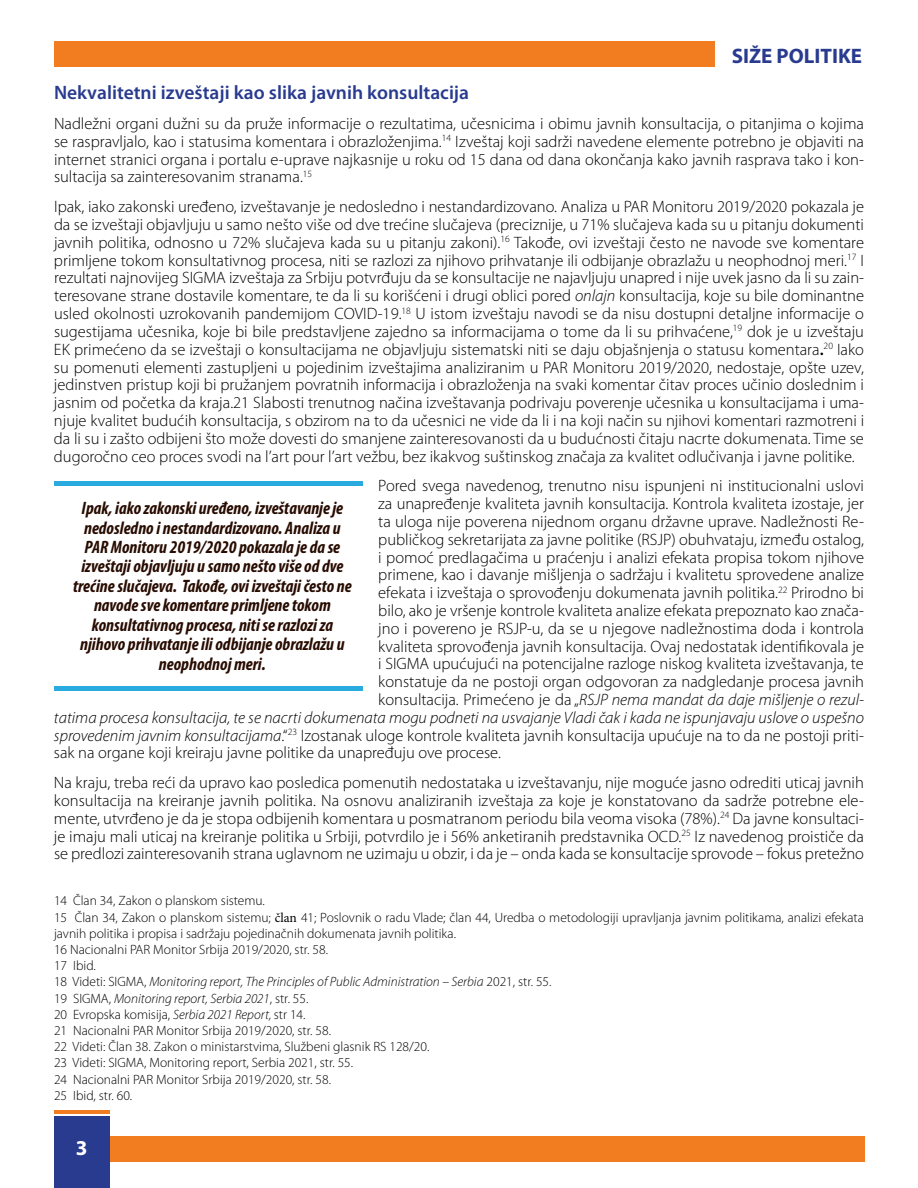
<style>
.page{position:relative;width:918px;height:1188px;background:#fff}
.page>*{position:absolute;margin:0;border:0;box-sizing:border-box;transform-origin:0 0}
.t1{font:700 21.15px "Myriad Pro";color:#fff}
.t2{font:700 21px "Myriad Pro";color:#293b8f}
.t3{font:600 19.5px "Myriad Pro";color:#293b8f}
.t4{font:italic 700 condensed 18px/19.4px "Myriad Pro";color:#280c00;text-align:center}
.t5{font:300 16.5px/17.9px "Myriad Pro";color:#000;text-align:justify}
.t6{font:italic 300 16.5px "Myriad Pro";color:#000}
.t7{font:300 13.5px/16.2px "Myriad Pro";color:#000}
.s1{font-style:italic}
.s2{font-weight:600}
.s3{font-style:normal}
.s4{font-family:"Minion Pro";font-weight:400}
</style>
<div class="page">
<div style="left:54px;top:1136px;width:810px;height:26px;background:#f27d21"></div>
<hr style="left:54px;top:1110px;width:55px;height:4px;background:#f27d21">
<div style="left:54px;top:1117px;width:55px;height:71px;background:#293b8f"></div>
<div style="left:54px;top:41px;width:660px;height:26px;background:#f27d21"></div>
<hr style="left:54px;top:482px;width:309px;height:4px;background:#29abe0">
<div style="left:54px;top:686px;width:309px;height:5px;background:#29abe0"></div>
<p class="t2" style="left:732px;top:42px;width:132px">SIŽE POLITIKE</p>
<p class="t3" style="left:54px;top:80px;width:417px">Nekvalitetni izveštaji kao slika javnih konsultacija</p>
<p class="t5" style="left:54px;top:115px;width:812px">Nadležni organi dužni su da pruže informacije o rezultatima, učesnicima i obimu javnih konsultacija, o pitanjima o kojima se raspravljalo, kao i statusima komentara i obrazloženjima.<sup>14</sup> Izveštaj koji sadrži navedene elemente potrebno je objaviti na internet stranici organa i portalu e-uprave najkasnije u roku od 15 dana od dana okončanja kako javnih rasprava tako i kon&shy;sultacija sa zainteresovanim stranama.<sup>15</sup></p>
<p class="t5" style="left:54px;top:198px;width:812px">Ipak, iako zakonski uređeno, izveštavanje je nedosledno i nestandardizovano. Analiza u PAR Monitoru 2019/2020 pokazala je da se izveštaji objavljuju u samo nešto više od dve trećine slučajeva (preciznije, u 71% slučajeva kada su u pitanju dokumenti javnih politika, odnosno u 72% slučajeva kada su u pitanju zakoni).<sup>16</sup> Takođe, ovi izveštaji često ne navode sve komentare primljene tokom konsultativnog procesa, niti se razlozi za njihovo prihvatanje ili odbijanje obrazlažu u neophodnoj meri.<sup>17</sup> I rezultati najnovijeg SIGMA izveštaja za Srbiju potvrđuju da se konsultacije ne najavljuju unapred i nije uvek jasno da li su zain&shy;teresovane strane dostavile komentare, te da li su korišćeni i drugi oblici pored <span class="s1">onlajn</span> konsultacija, koje su bile dominantne usled okolnosti uzrokovanih pandemijom COVID-19.<sup>18</sup> U istom izveštaju navodi se da nisu dostupni detaljne informacije o sugestijama učesnika, koje bi bile predstavljene zajedno sa informacijama o tome da li su prihvaćene,<sup>19</sup> dok je u izveštaju EK primećeno da se izveštaji o konsultacijama ne objavljuju sistematski niti se daju objašnjenja o statusu komentara<span class="s2">.</span><sup>20</sup> Iako su pomenuti elementi zastupljeni u pojedinim izveštajima analiziranim u PAR Monitoru 2019/2020, nedostaje, opšte uzev, jedinstven pristup koji bi pružanjem povratnih informacija i obrazloženja na svaki komentar čitav proces učinio doslednim i jasnim od početka da kraja.21 Slabosti trenutnog načina izveštavanja podrivaju poverenje učesnika u konsultacijama i uma&shy;njuje kvalitet budućih konsultacija, s obzirom na to da učesnici ne vide da li i na koji način su njihovi komentari razmotreni i da li su i zašto odbijeni što može dovesti do smanjene zainteresovanosti da u budućnosti čitaju nacrte dokumenata. Time se dugoročno ceo proces svodi na l’art pour l’art vežbu, bez ikakvog suštinskog značaja za kvalitet odlučivanja i javne politike.</p>
<p class="t5" style="left:378px;top:477px;width:487px">Pored svega navedenog, trenutno nisu ispunjeni ni institucionalni uslovi</p>
<p class="t5" style="left:378px;top:495px;width:487px">za unapređenje kvaliteta javnih konsultacija. Kontrola kvaliteta izostaje, jer</p>
<p class="t5" style="left:378px;top:513px;width:487px">ta uloga nije poverena nijednom organu državne uprave. Nadležnosti Re-</p>
<p class="t5" style="left:378px;top:531px;width:487px">publičkog sekretarijata za javne politike (RSJP) obuhvataju, između ostalog,</p>
<p class="t5" style="left:378px;top:548px;width:487px">i pomoć predlagačima u praćenju i analizi efekata propisa tokom njihove</p>
<p class="t5" style="left:378px;top:566px;width:487px">primene, kao i davanje mišljenja o sadržaju i kvalitetu sprovedene analize</p>
<p class="t5" style="left:378px;top:584px;width:487px">efekata i izveštaja o sprovođenju dokumenata javnih politika.<sup>22</sup> Prirodno bi</p>
<p class="t5" style="left:378px;top:602px;width:487px">bilo, ako je vršenje kontrole kvaliteta analize efekata prepoznato kao znača-</p>
<p class="t5" style="left:378px;top:620px;width:487px">jno i povereno je RSJP-u, da se u njegove nadležnostima doda i kontrola</p>
<p class="t5" style="left:378px;top:637px;width:487px">kvaliteta sprovođenja javnih konsultacija. Ovaj nedostatak identifikovala je</p>
<p class="t5" style="left:378px;top:655px;width:487px">i SIGMA upućujući na potencijalne razloge niskog kvaliteta izveštavanja, te</p>
<p class="t5" style="left:378px;top:673px;width:487px">konstatuje da ne postoji organ odgovoran za nadgledanje procesa javnih</p>
<p class="t6" style="left:378px;top:690px;width:487px"><span class="s3">konsultacija. Primećeno je da „</span>RSJP nema mandat da daje mišljenje o rezul-</p>
<p class="t6" style="left:54px;top:707px;width:812px">tatima procesa konsultacija, te se nacrti dokumenata mogu podneti na usvajanje Vladi čak i kada ne ispunjavaju uslove o uspešno</p>
<p class="t5" style="left:54px;top:726px;width:811px"><span class="s1">sprovedenim javnim konsultacijama</span>.“<sup>23</sup> Izostanak uloge kontrole kvaliteta javnih konsultacija upućuje na to da ne postoji priti-</p>
<p class="t5" style="left:54px;top:744px;width:448px">sak na organe koji kreiraju javne politike da unapređuju ove procese.</p>
<p class="t5" style="left:54px;top:774px;width:812px">Na kraju, treba reći da upravo kao posledica pomenutih nedostataka u izveštavanju, nije moguće jasno odrediti uticaj javnih konsultacija na kreiranje javnih politika. Na osnovu analiziranih izveštaja za koje je konstatovano da sadrže potrebne ele&shy;mente, utvrđeno je da je stopa odbijenih komentara u posmatranom periodu bila veoma visoka (78%).<sup>24</sup> Da javne konsultaci&shy;je imaju mali uticaj na kreiranje politika u Srbiji, potvrdilo je i 56% anketiranih predstavnika OCD.<sup>25</sup> Iz navedenog proističe da se predlozi zainteresovanih strana uglavnom ne uzimaju u obzir, i da je – onda kada se konsultacije sprovode – fokus pretežno</p>
<p class="t7" style="left:54px;top:893px;width:811px">14 Član 34, Zakon o planskom sistemu.<br>15 Član 34, Zakon o planskom sistemu; <span class="s4">član</span> 4 1; Poslovnik o radu Vlade; član 44, Uredba o metodologiji upravljanja javnim politikama, analizi efekata javnih politika i propisa i sadržaju pojedinačnih dokumenata javnih politika.<br>16 Nacionalni PAR Monitor Srbija 2019/2020, str. 58.<br>17 Ibid.<br>18 Videti: SIGMA, <span class="s1">Monitoring report, The Principles of Public Administration – Serbia</span> 2021, str. 55.<br>19 SIGMA, <span class="s1">Monitoring report, Serbia 2021</span>, str. 55.<br>20 Evropska komisija, <span class="s1">Serbia 2021 Report,</span> str 14.<br>21 Nacionalni PAR Monitor Srbija 2019/2020, str. 58.<br>22 Videti: Član 38. Zakon o ministarstvima, Službeni glasnik RS 128/20.<br>23 Videti: SIGMA, Monitoring report, Serbia 2021, str. 55.<br>24 Nacionalni PAR Monitor Srbija 2019/2020, str. 58.<br>25 Ibid, str. 60.</p>
<p class="t1" style="left:76px;top:1134px;width:13px">3</p>
<p class="t4" style="left:73px;top:498px;width:280px">Ipak, iako zakonski uređeno, izveštavanje je nedosledno i nestandardizovano. Analiza u PAR Monitoru 2019/2020 pokazala je da se izveštaji objavljuju u samo nešto više od dve trećine slučajeva. Takođe, ovi izveštaji često ne navode sve komentare primljene tokom konsultativnog procesa, niti se razlozi za njihovo prihvatanje ili odbijanje obrazlažu u neophodnoj meri.</p>
</div>
